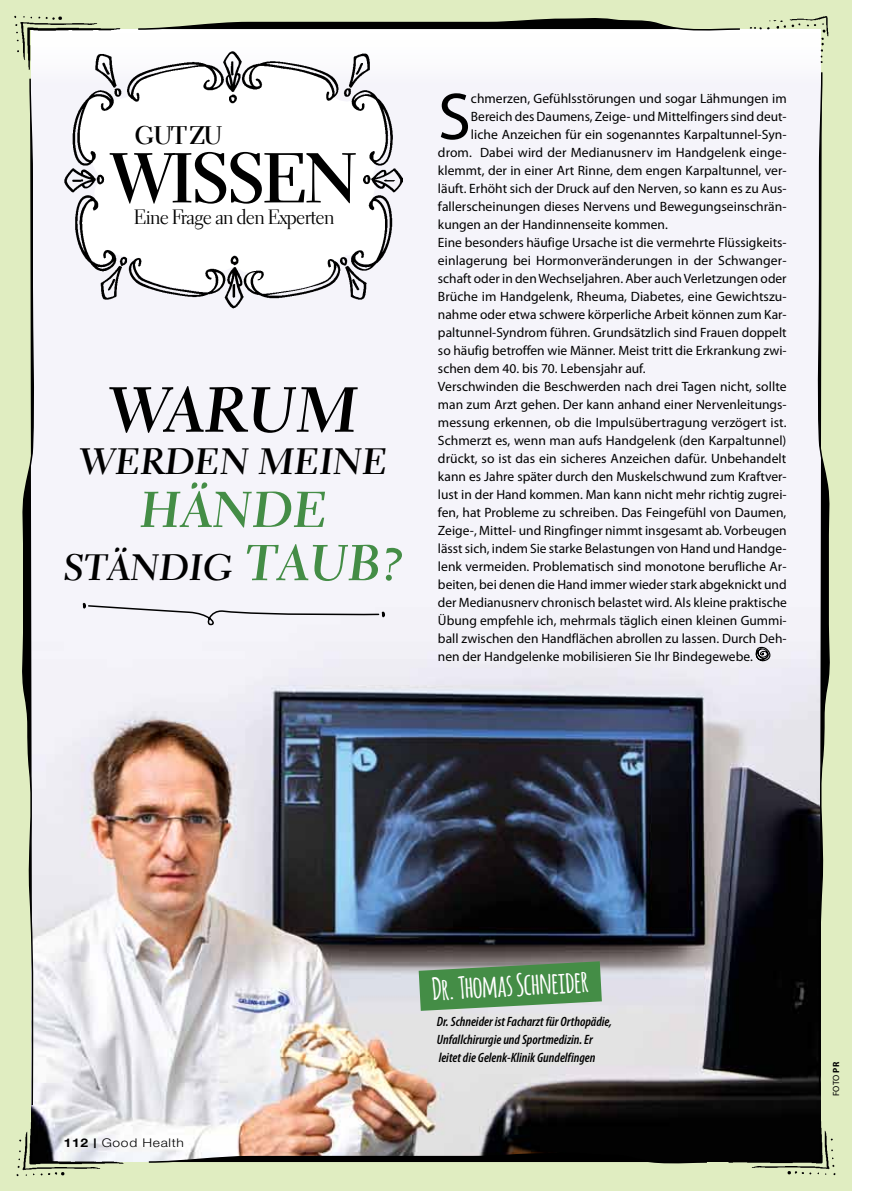
<style>
.page{position:relative;width:893px;height:1191px;background:#fff}
.page>*{position:absolute;margin:0;border:0;box-sizing:border-box;transform-origin:0 0}
.t1{font:71.25px "Electra LT Std Bold Display";color:#000}
.t2{font:66.9px "Myriad Pro";color:#000}
.t3{font:63.3px "Electra LT Std Bold Cursive";color:#000}
.t4{font:50.1px "Electra LT Std Bold Cursive";color:#448d46}
.t5{font:36.6px "Electra LT Std Bold Cursive";color:#000}
.t6{font:700 30px "Amatic";color:#fff}
.t7{font:25.8px "Electra LT Std Bold Display";color:#000}
.t8{font:21px "Electra LT Std Display";color:#000}
.t9{font:13.5px "Myriad Pro";color:#000}
.t10{font:italic 600 condensed 13.5px/18px "Myriad Pro";color:#000}
.t11{font:300 12px "Helvetica Neue LT Pro";letter-spacing:.05em;color:#000;scale:1.15 1}
.t12{font:9px "Myriad Pro";color:#000}
.s1{font-size:50.1px;color:#448d46}
.s2{font-weight:700}
.s3{font-weight:700;font-size:9.6px}
</style>
<div class="page">
<div style="left:0;top:0;width:852px;height:1191px;background:#e0edc1"></div>
<img style="left:31px;top:30px;width:790px;height:1132px">
<svg style="left:81px;top:602px;width:306px;height:26px;background:#e5e4ea"></svg>
<img style="left:57px;top:47px;width:346px;height:272px">
<svg style="left:419px;top:961px;width:183px;height:49px;background:#59945b"></svg>
<svg style="left:756px;top:645px;width:15px;height:16px"></svg>
<svg style="left:816px;top:76px;width:14px;height:1019px"></svg>
<svg style="left:22px;top:77px;width:14px;height:1029px"></svg>
<svg style="left:147px;top:1150px;width:561px;height:14px;background:#5a5750"></svg>
<svg style="left:137px;top:18px;width:588px;height:15px"></svg>
<img style="left:16px;top:1116px;width:116px;height:61px">
<img style="left:720px;top:1115px;width:116px;height:61px">
<img style="left:725px;top:16px;width:104px;height:60px">
<img style="left:14px;top:15px;width:110px;height:59px">
<h3 class="t7" style="left:135px;top:120px;width:89px">GUT ZU</h3>
<h1 class="t1" style="left:112px;top:136px;width:245px">WISSEN</h1>
<h3 class="t8" style="left:134px;top:204px;width:202px">Eine Frage an den Experten</h3>
<h3 class="t3" style="left:109px;top:371px;width:250px">WARUM</h3>
<h3 class="t5" style="left:80px;top:439px;width:309px">WERDEN MEINE</h3>
<h3 class="t4" style="left:140px;top:479px;width:189px">HÄNDE</h3>
<h3 class="t5" style="left:64px;top:545px;width:341px">STÄNDIG <span class="s1">TAUB?</span></h3>
<h2 class="t2" style="left:438px;top:80px;width:34px">S</h2>
<p class="t9" style="left:471px;top:91px;width:317px">chmerzen, Gefühlsstörungen und sogar Lähmungen im</p>
<p class="t9" style="left:471px;top:109px;width:317px">Bereich des Daumens, Zeige- und Mittelfingers sind deut-</p>
<p class="t9" style="left:471px;top:127px;width:317px">liche Anzeichen für ein sogenanntes Karpaltunnel-Syn-</p>
<p class="t9" style="left:438px;top:145px;width:350px">drom. Dabei wird der Medianusnerv im Handgelenk einge-</p>
<p class="t9" style="left:438px;top:163px;width:350px">klemmt, der in einer Art Rinne, dem engen Karpaltunnel, ver-</p>
<p class="t9" style="left:438px;top:181px;width:350px">läuft. Erhöht sich der Druck auf den Nerven, so kann es zu Aus-</p>
<p class="t9" style="left:438px;top:199px;width:350px">fallerscheinungen dieses Nervens und Bewegungseinschrän-</p>
<p class="t9" style="left:438px;top:217px;width:231px">kungen an der Handinnenseite kommen.</p>
<p class="t9" style="left:438px;top:235px;width:350px">Eine besonders häufige Ursache ist die vermehrte Flüssigkeits-</p>
<p class="t9" style="left:438px;top:253px;width:350px">einlagerung bei Hormonveränderungen in der Schwanger-</p>
<p class="t9" style="left:438px;top:271px;width:350px">schaft oder in den Wechseljahren. Aber auch Verletzungen oder</p>
<p class="t9" style="left:438px;top:289px;width:350px">Brüche im Handgelenk, Rheuma, Diabetes, eine Gewichtszu-</p>
<p class="t9" style="left:438px;top:307px;width:350px">nahme oder etwa schwere körperliche Arbeit können zum Kar-</p>
<p class="t9" style="left:438px;top:325px;width:350px">paltunnel-Syndrom führen. Grundsätzlich sind Frauen doppelt</p>
<p class="t9" style="left:438px;top:343px;width:350px">so häufig betroffen wie Männer. Meist tritt die Erkrankung zwi-</p>
<p class="t9" style="left:438px;top:361px;width:209px">schen dem 40. bis 70. Lebensjahr auf.</p>
<p class="t9" style="left:438px;top:379px;width:350px">Verschwinden die Beschwerden nach drei Tagen nicht, sollte</p>
<p class="t9" style="left:438px;top:397px;width:350px">man zum Arzt gehen. Der kann anhand einer Nervenleitungs-</p>
<p class="t9" style="left:438px;top:415px;width:350px">messung erkennen, ob die Impulsübertragung verzögert ist.</p>
<p class="t9" style="left:438px;top:433px;width:350px">Schmerzt es, wenn man aufs Handgelenk (den Karpaltunnel)</p>
<p class="t9" style="left:438px;top:451px;width:350px">drückt, so ist das ein sicheres Anzeichen dafür. Unbehandelt</p>
<p class="t9" style="left:438px;top:469px;width:350px">kann es Jahre später durch den Muskelschwund zum Kraftver-</p>
<p class="t9" style="left:438px;top:487px;width:350px">lust in der Hand kommen. Man kann nicht mehr richtig zugrei-</p>
<p class="t9" style="left:438px;top:505px;width:350px">fen, hat Probleme zu schreiben. Das Feingefühl von Daumen,</p>
<p class="t9" style="left:438px;top:523px;width:350px">Zeige-, Mittel- und Ringfinger nimmt insgesamt ab. Vorbeugen</p>
<p class="t9" style="left:438px;top:541px;width:350px">lässt sich, indem Sie starke Belastungen von Hand und Handge-</p>
<p class="t9" style="left:438px;top:559px;width:350px">lenk vermeiden. Problematisch sind monotone berufliche Ar-</p>
<p class="t9" style="left:438px;top:577px;width:350px">beiten, bei denen die Hand immer wieder stark abgeknickt und</p>
<p class="t9" style="left:438px;top:595px;width:350px">der Medianusnerv chronisch belastet wird. Als kleine praktische</p>
<p class="t9" style="left:438px;top:613px;width:350px">Übung empfehle ich, mehrmals täglich einen kleinen Gummi-</p>
<p class="t9" style="left:438px;top:631px;width:350px">ball zwischen den Handflächen abrollen zu lassen. Durch Deh-</p>
<p class="t9" style="left:438px;top:649px;width:316px">nen der Handgelenke mobilisieren Sie Ihr Bindegewebe.</p>
<p class="t11" style="left:64px;top:1135px;width:106px"><span class="s2">112</span> <span class="s3">|</span> Good Health</p>
<h3 class="t6" style="left:431px;top:967px;width:158px;rotate:-3deg">Dr. Thomas Schneider</h3>
<p class="t10" style="left:437px;top:1013px;width:177px">Dr. Schneider ist Facharzt für Orthopädie,<br>Unfallchirurgie und Sportmedizin. Er leitet die Gelenk-Klinik Gundelfingen</p>
<p class="t12" style="left:831px;top:1096px;width:36px;rotate:-90deg">FOTO <span class="s2">pr</span></p>
</div>
